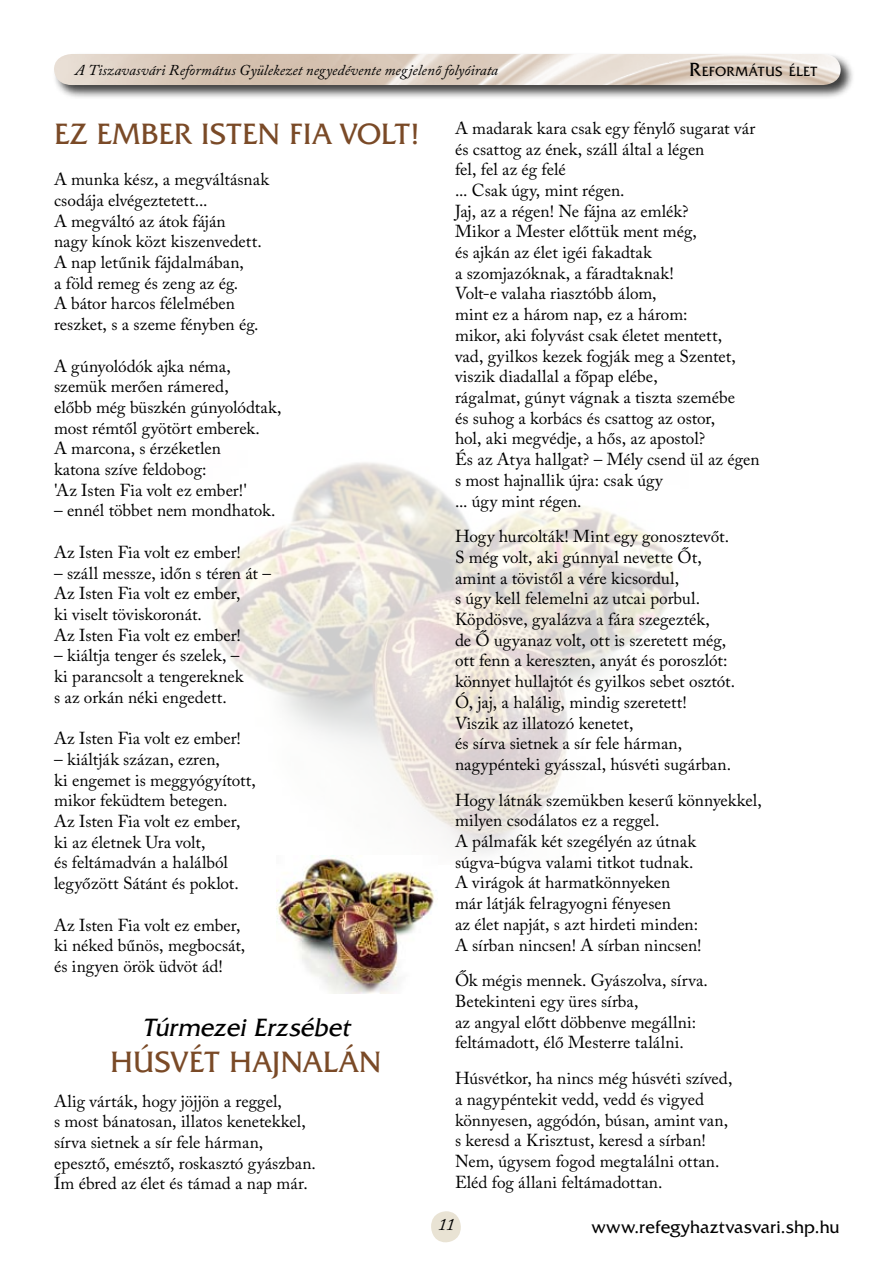
<style>
.page{position:relative;width:893px;height:1263px;background:#fff}
.page>*{position:absolute;margin:0;border:0;box-sizing:border-box;transform-origin:0 0}
.t1{font:30px "Hu Friz Quadrata BT Roman";color:#7a4a27}
.t2{font:italic 25.5px "Hu Friz Quadrata BT Roman";color:#000}
.t3{font:18px "Hu Friz Quadrata BT Roman";letter-spacing:.005em;color:#000}
.t4{font:17.25px/20.7px "Adobe Caslon Pro";color:#000}
.t5{font:italic 17.25px "Adobe Caslon Pro";color:#000}
.t6{font:italic 15px "Adobe Caslon Pro";letter-spacing:.005em;color:#000}
.t7{font:13.65px "Hu Friz Quadrata BT Roman";letter-spacing:.005em;color:#000}
.s1{font-size:19.5px}
</style>
<div class="page">
<svg style="left:433px;top:1213px;width:30px;height:31px"></svg>
<div style="left:431px;top:1211px;width:30px;height:31px;background:#e9e3d4;border-radius:50%"></div>
<div style="left:52px;top:52px;width:810px;height:54px;background:#000;opacity:.75"></div>
<img style="left:54px;top:54px;width:787px;height:31px">
<img style="left:212px;top:462px;width:462px;height:392px">
<img style="left:277px;top:855px;width:157px;height:138px">
<p class="t6" style="left:75px;top:61px;width:424px">A Tiszavasvári Református Gyülekezet negyedévente megjelenő folyóirata</p>
<p class="t7" style="left:689px;top:63px;width:130px"><span class="s1">R</span>EFORMÁTUS ÉLET</p>
<h1 class="t1" style="left:54px;top:115px;width:367px">EZ EMBER ISTEN FIA VOLT!</h1>
<p class="t4" style="left:54px;top:169px;width:216px">A munka kész, a megváltásnak csodája elvégeztetett...<br>A megváltó az átok fáján<br>nagy kínok közt kiszenvedett.<br>A nap letűnik fájdalmában,<br>a föld remeg és zeng az ég.<br>A bátor harcos félelmében reszket, s a szeme fényben ég.</p>
<p class="t4" style="left:54px;top:355px;width:229px">A gúnyolódók ajka néma, szemük merően rámered,<br>előbb még büszkén gúnyolódtak, most rémtől gyötört emberek.<br>A marcona, s érzéketlen<br>katona szíve feldobog:<br>'Az Isten Fia volt ez ember!'</p>
<p class="t4" style="left:54px;top:500px;width:223px">– ennél többet nem mondhatok.</p>
<p class="t4" style="left:54px;top:542px;width:188px">Az Isten Fia volt ez ember!</p>
<p class="t4" style="left:54px;top:562px;width:219px">– száll messze, időn s téren át –<br>Az Isten Fia volt ez ember,<br>ki viselt töviskoronát.<br>Az Isten Fia volt ez ember!</p>
<p class="t4" style="left:54px;top:645px;width:191px">– kiáltja tenger és szelek, – ki parancsolt a tengereknek s az orkán néki engedett.</p>
<p class="t4" style="left:54px;top:728px;width:188px">Az Isten Fia volt ez ember!</p>
<p class="t4" style="left:54px;top:749px;width:203px">– kiáltják százan, ezren,<br>ki engemet is meggyógyított, mikor feküdtem betegen.<br>Az Isten Fia volt ez ember, ki az életnek Ura volt,<br>és feltámadván a halálból legyőzött Sátánt és poklot.</p>
<p class="t4" style="left:54px;top:914px;width:193px">Az Isten Fia volt ez ember, ki néked bűnös, megbocsát, és ingyen örök üdvöt ád!</p>
<h2 class="t2" style="left:142px;top:1012px;width:215px">Túrmezei Erzsébet</h2>
<h1 class="t1" style="left:110px;top:1044px;width:273px">HÚSVÉT HAJNALÁN</h1>
<p class="t4" style="left:54px;top:1090px;width:263px">Alig várták, hogy jöjjön a reggel,<br>s most bánatosan, illatos kenetekkel, sírva sietnek a sír fele hárman, epesztő, emésztő, roskasztó gyászban.<br>Ím ébred az élet és támad a nap már.</p>
<p class="t4" style="left:455px;top:118px;width:306px">A madarak kara csak egy fénylő sugarat vár és csattog az ének, száll által a légen<br>fel, fel az ég felé<br>... Csak úgy, mint régen.<br>Jaj, az a régen! Ne fájna az emlék?<br>Mikor a Mester előttük ment még,<br>és ajkán az élet igéi fakadtak<br>a szomjazóknak, a fáradtaknak!<br>Volt-e valaha riasztóbb álom,<br>mint ez a három nap, ez a három:<br>mikor, aki folyvást csak életet mentett,<br>vad, gyilkos kezek fogják meg a Szentet, viszik diadallal a főpap elébe,<br>rágalmat, gúnyt vágnak a tiszta szemébe<br>és suhog a korbács és csattog az ostor,<br>hol, aki megvédje, a hős, az apostol?<br>És az Atya hallgat? – Mély csend ül az égen s most hajnallik újra: csak úgy<br>... úgy mint régen.</p>
<p class="t4" style="left:455px;top:526px;width:282px">Hogy hurcolták! Mint egy gonosztevőt.<br>S még volt, aki gúnnyal nevette Őt, amint a tövistől a vére kicsordul,<br>s úgy kell felemelni az utcai porbul.<br>Köpdösve, gyalázva a fára szegezték,<br>de Ő ugyanaz volt, ott is szeretett még, ott fenn a kereszten, anyát és poroszlót: könnyet hullajtót és gyilkos sebet osztót.<br>Ó, jaj, a halálig, mindig szeretett!<br>Viszik az illatozó kenetet,<br>és sírva sietnek a sír fele hárman, nagypénteki gyásszal, húsvéti sugárban.</p>
<p class="t4" style="left:455px;top:789px;width:308px">Hogy látnák szemükben keserű könnyekkel, milyen csodálatos ez a reggel.<br>A pálmafák két szegélyén az útnak súgva-búgva valami titkot tudnak.<br>A virágok át harmatkönnyeken<br>már látják felragyogni fényesen<br>az élet napját, s azt hirdeti minden:<br>A sírban nincsen! A sírban nincsen!</p>
<p class="t4" style="left:455px;top:970px;width:254px">Ők mégis mennek. Gyászolva, sírva.<br>Betekinteni egy üres sírba,<br>az angyal előtt döbbenve megállni: feltámadott, élő Mesterre találni.</p>
<p class="t4" style="left:455px;top:1068px;width:279px">Húsvétkor, ha nincs még húsvéti szíved, a nagypéntekit vedd, vedd és vigyed könnyesen, aggódón, búsan, amint van, s keresd a Krisztust, keresd a sírban!<br>Nem, úgysem fogod megtalálni ottan.<br>Eléd fog állani feltámadottan.</p>
<p class="t5" style="left:438px;top:1214px;width:18px">11</p>
<p class="t3" style="left:592px;top:1216px;width:249px">www.refegyhaztvasvari.shp.hu</p>
</div>
